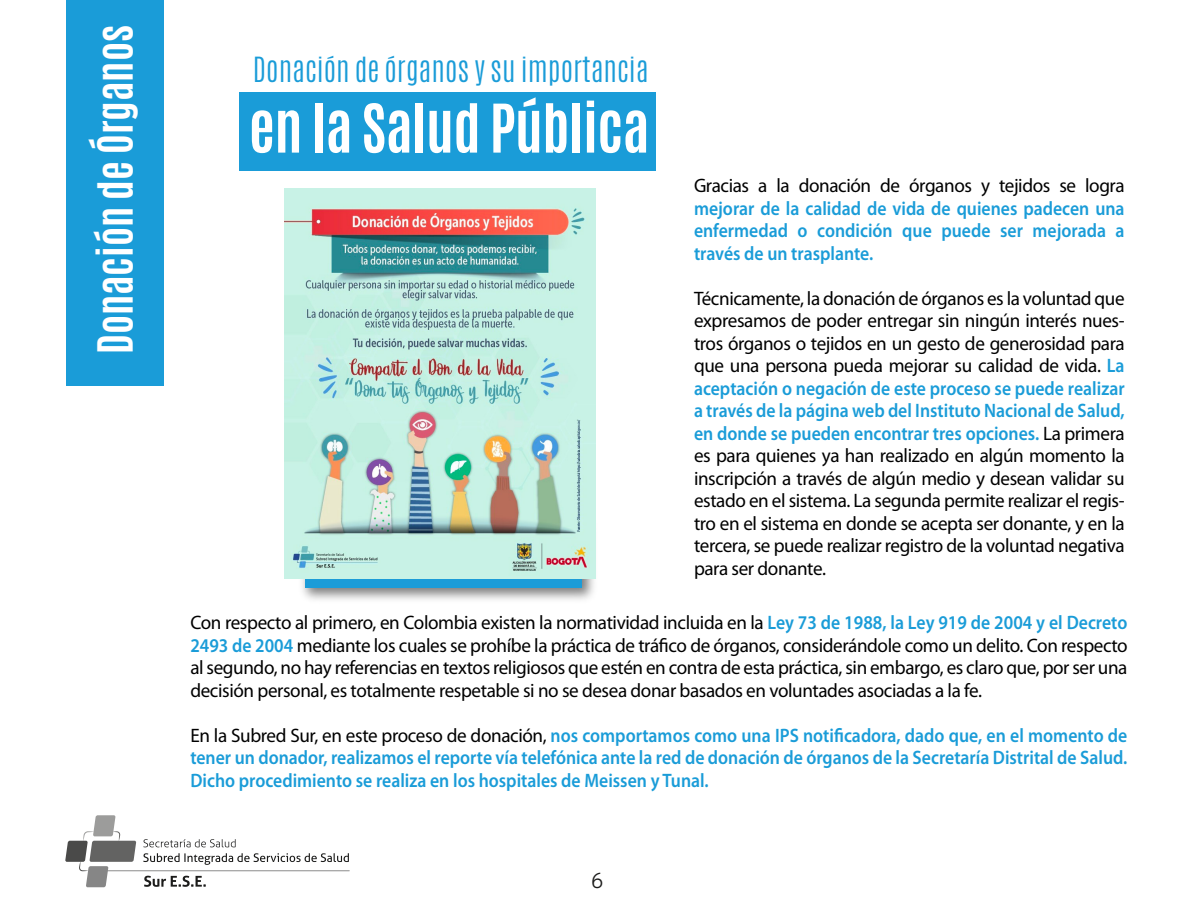
<style>
.page{position:relative;width:1188px;height:918px;background:#fff}
.page>*{position:absolute;margin:0;border:0;box-sizing:border-box;transform-origin:0 0}
.t1{font:700 57px "Antonio";letter-spacing:-.01em;color:#fff}
.t2{font:700 40.5px "Antonio";color:#fff}
.t3{font:300 28.95px "Antonio";color:#1a9cd8;scale:1.04 1}
.t4{font:300 21px "Aller";color:#1c1c1b}
.t5{font:19.5px/22.5px "Myriad Pro";letter-spacing:-.02em;color:#000;text-align:justify}
.t6{font:600 19.5px/22.5px "Myriad Pro";color:#1a9cd8;text-align:justify;scale:.91 1}
.s1{font-weight:600;color:#1a9cd8}
.s2{font-weight:400;color:#000}
</style>
<div class="page">
<div style="left:239px;top:92px;width:417px;height:78px;background:#1a9cd8"></div>
<svg style="left:143px;top:853px;width:206px;height:12px"></svg>
<svg style="left:143px;top:839px;width:93px;height:8px"></svg>
<svg style="left:144px;top:876px;width:62px;height:11px"></svg>
<hr style="left:107px;top:870px;width:243px;height:1px;background:#868686">
<svg style="left:65px;top:815px;width:71px;height:72px"></svg>
<div style="left:66px;top:0;width:97px;height:386px;background:#1a9cd8"></div>
<img style="left:296px;top:578px;width:300px;height:22px">
<div style="left:305px;top:517px;width:277px;height:71px;background:#1b9cd8"></div>
<img style="left:284px;top:189px;width:312px;height:389px">
<h2 class="t2" style="left:85px;top:354px;width:331px;rotate:-90deg">Donación de Órganos</h2>
<h3 class="t3" style="left:253px;top:49px;width:382px">Donación de órganos y su importancia</h3>
<h1 class="t1" style="left:249px;top:85px;width:402px">en la Salud Pública</h1>
<p class="t5" style="left:694px;top:175px;width:432px">Gracias a la donación de órganos y tejidos se logra</p>
<p class="t6" style="left:694px;top:197px;width:475px">mejorar de la calidad de vida de quienes padecen una enfermedad o condición que puede ser mejorada a través de un trasplante.</p>
<p class="t5" style="left:694px;top:287px;width:432px">Técnicamente, la donación de órganos es la voluntad que expresamos de poder entregar sin ningún interés nues&shy;tros órganos o tejidos en un gesto de generosidad para que una persona pueda mejorar su calidad de vida. <span class="s1">La aceptación o negación de este proceso se puede realizar a través de la página web del Instituto Nacional de Salud, en donde se pueden encontrar tres opciones.</span> La primera es para quienes ya han realizado en algún momento la inscripción a través de algún medio y desean validar su estado en el sistema. La segunda permite realizar el regis&shy;tro en el sistema en donde se acepta ser donante, y en la tercera, se puede realizar registro de la voluntad negativa para ser donante.</p>
<p class="t5" style="left:190px;top:612px;width:939px">Con respecto al primero, en Colombia existen la normatividad incluida en la <span class="s1">Ley 73 de 1988, la Ley 919 de 2004 y el Decreto 2493 de 2004</span> mediante los cuales se prohíbe la práctica de tráfico de órganos, considerándole como un delito. Con respecto al segundo, no hay referencias en textos religiosos que estén en contra de esta práctica, sin embargo, es claro que, por ser una decisión personal, es totalmente respetable si no se desea donar basados en voluntades asociadas a la fe.</p>
<p class="t6" style="left:190px;top:724px;width:1031px"><span class="s2">En la Subred Sur, en este proceso de donación,</span> nos comportamos como una IPS notificadora, dado que, en el momento de tener un donador, realizamos el reporte vía telefónica ante la red de donación de órganos de la Secretaría Distrital de Salud.<br>Dicho procedimiento se realiza en los hospitales de Meissen y Tunal.</p>
<p class="t4" style="left:591px;top:868px;width:14px">6</p>
</div>
